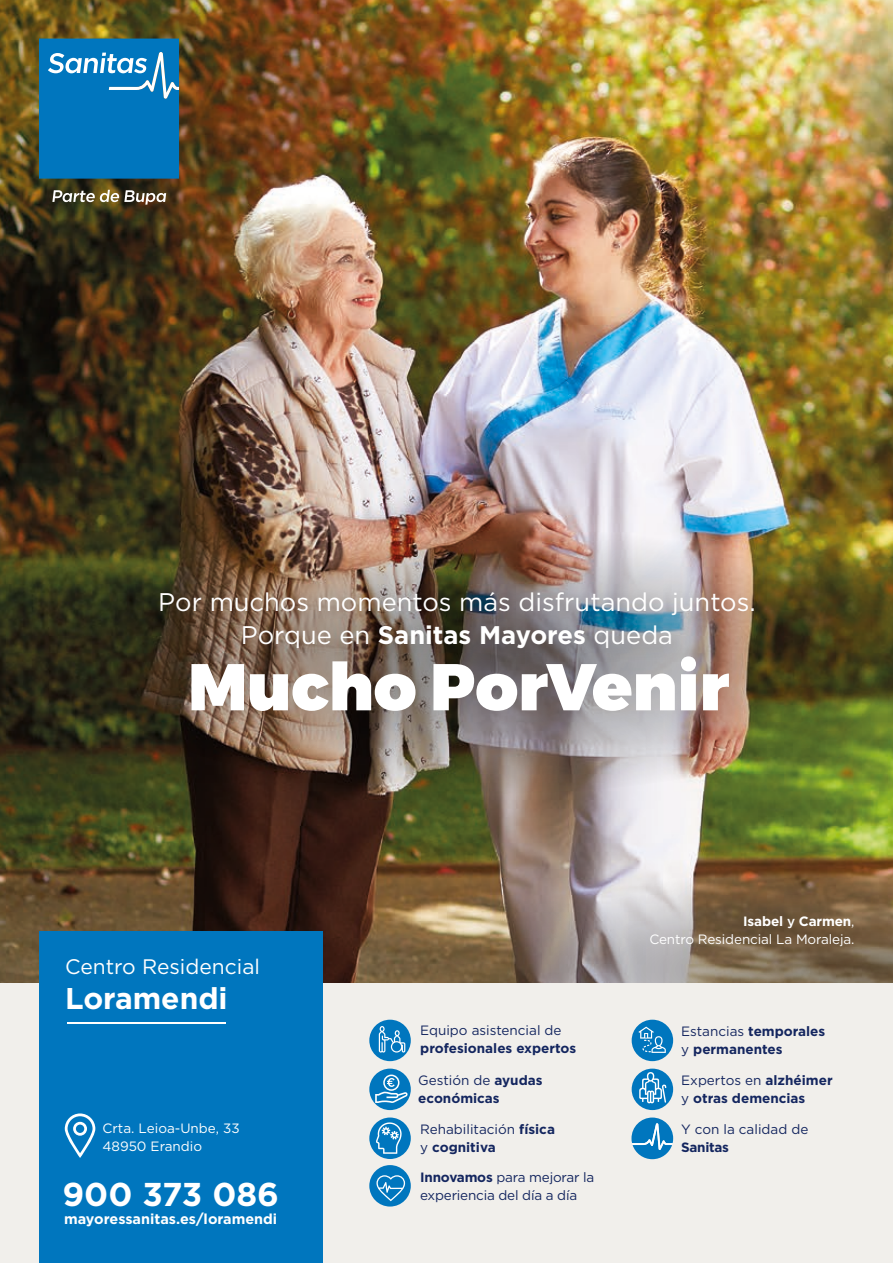
<style>
.page{position:relative;width:893px;height:1263px;background:#fff}
.page>*{position:absolute;margin:0;border:0;box-sizing:border-box;transform-origin:0 0}
.t1{font:900 66px "Montserrat";color:#fff}
.t2{font:700 33px "Gotham";color:#fff}
.t3{font:700 30px "Gotham";color:#fff}
.t4{font:25.5px/33px "Gotham";color:#fff;text-align:center}
.t5{font:21px "Gotham";color:#fff}
.t6{font:700 14.4px "Gotham";color:#fff}
.t7{font:700 13.5px/18px "Gotham";color:#14265f}
.t8{font:13.5px/18px "Gotham";color:#14265f}
.t9{font:13.5px/18px "Gotham";letter-spacing:-.01em;color:#fff;text-align:right}
.t10{font:700 13.5px "Gotham";letter-spacing:-.02em;color:#14265f}
.s1{font-weight:700}
.s2{font-weight:400}
.s3{font-weight:500}
</style>
<div class="page">
<img style="left:0;top:0;width:893px;height:983px">
<img style="left:75px;top:526px;width:818px;height:268px">
<svg style="left:386px;top:871px;width:507px;height:112px;background:#8f7b66"></svg>
<div style="left:0;top:983px;width:893px;height:280px;background:#f1efeb"></div>
<div style="left:39px;top:932px;width:283px;height:331px;background:#0076be"></div>
<img style="left:126px;top:571px;width:662px;height:111px">
<div style="left:632px;top:1020px;width:41px;height:41px;background:#0076be;border-radius:50%"></div>
<div style="left:632px;top:1068px;width:41px;height:42px;background:#0076be;border-radius:50%"></div>
<div style="left:369px;top:1020px;width:42px;height:41px;background:#0076be;border-radius:50%"></div>
<div style="left:369px;top:1068px;width:42px;height:42px;background:#0076be;border-radius:50%"></div>
<div style="left:369px;top:1117px;width:42px;height:42px;background:#0076be;border-radius:50%"></div>
<div style="left:369px;top:1165px;width:42px;height:41px;background:#0076be;border-radius:50%"></div>
<svg style="left:638px;top:1026px;width:28px;height:27px"></svg>
<svg style="left:639px;top:1072px;width:27px;height:31px"></svg>
<svg style="left:375px;top:1122px;width:27px;height:32px"></svg>
<svg style="left:379px;top:1026px;width:26px;height:26px"></svg>
<svg style="left:376px;top:1175px;width:29px;height:26px"></svg>
<svg style="left:375px;top:1078px;width:33px;height:25px"></svg>
<div style="left:383px;top:1074px;width:16px;height:17px;border:2px solid #fff;border-radius:50%"></div>
<svg style="left:631px;top:1117px;width:42px;height:42px"></svg>
<svg style="left:65px;top:1113px;width:30px;height:45px"></svg>
<hr style="left:67px;top:1022px;width:159px;height:1px;background:#fff">
<svg style="left:52px;top:190px;width:114px;height:15px"></svg>
<svg style="left:39px;top:39px;width:140px;height:140px;background:#107ec1"></svg>
<h3 class="t4" style="left:158px;top:585px;width:599px">Por muchos momentos más disfrutando juntos.<br>Porque en <span class="s1">Sanitas Mayores</span> queda</h3>
<h1 class="t1" style="left:188px;top:645px;width:543px">Mucho PorVenir</h1>
<h3 class="t5" style="left:65px;top:953px;width:196px">Centro Residencial</h3>
<h3 class="t3" style="left:65px;top:978px;width:164px">Loramendi</h3>
<p class="t9" style="left:103px;top:1118px;width:139px;text-align:left">Crta. Leioa-Unbe, 33<br>48950 Erandio</p>
<h2 class="t2" style="left:62px;top:1172px;width:218px">900 373 086</h2>
<p class="t6" style="left:64px;top:1209px;width:215px">mayoressanitas.es/loramendi</p>
<p class="t8" style="left:420px;top:1021px;width:143px">Equipo asistencial de</p>
<p class="t7" style="left:420px;top:1039px;width:158px">profesionales expertos</p>
<p class="t7" style="left:418px;top:1071px;width:126px"><span class="s2">Gestión de</span> ayudas económicas</p>
<p class="t8" style="left:420px;top:1119px;width:136px">Rehabilitación <span class="s1">física </span>y <span class="s1">cognitiva</span></p>
<p class="t8" style="left:420px;top:1167px;width:176px"><span class="s1">Innovamos</span> para mejorar la experiencia del día a día</p>
<p class="t9" style="left:649px;top:911px;width:207px"><span class="s1">Isabel</span> <span class="s3">y</span> <span class="s1">Carmen</span>,<br>Centro Residencial La Moraleja.</p>
<p class="t7" style="left:681px;top:1022px;width:146px"><span class="s2">Estancias</span> temporales <span class="s2">y</span> permanentes</p>
<p class="t7" style="left:681px;top:1071px;width:153px"><span class="s2">Expertos en</span> alzhéimer <span class="s2">y</span> otras demencias</p>
<p class="t8" style="left:681px;top:1120px;width:129px">Y con la calidad de</p>
<p class="t10" style="left:681px;top:1138px;width:49px">Sanitas</p>
</div>
